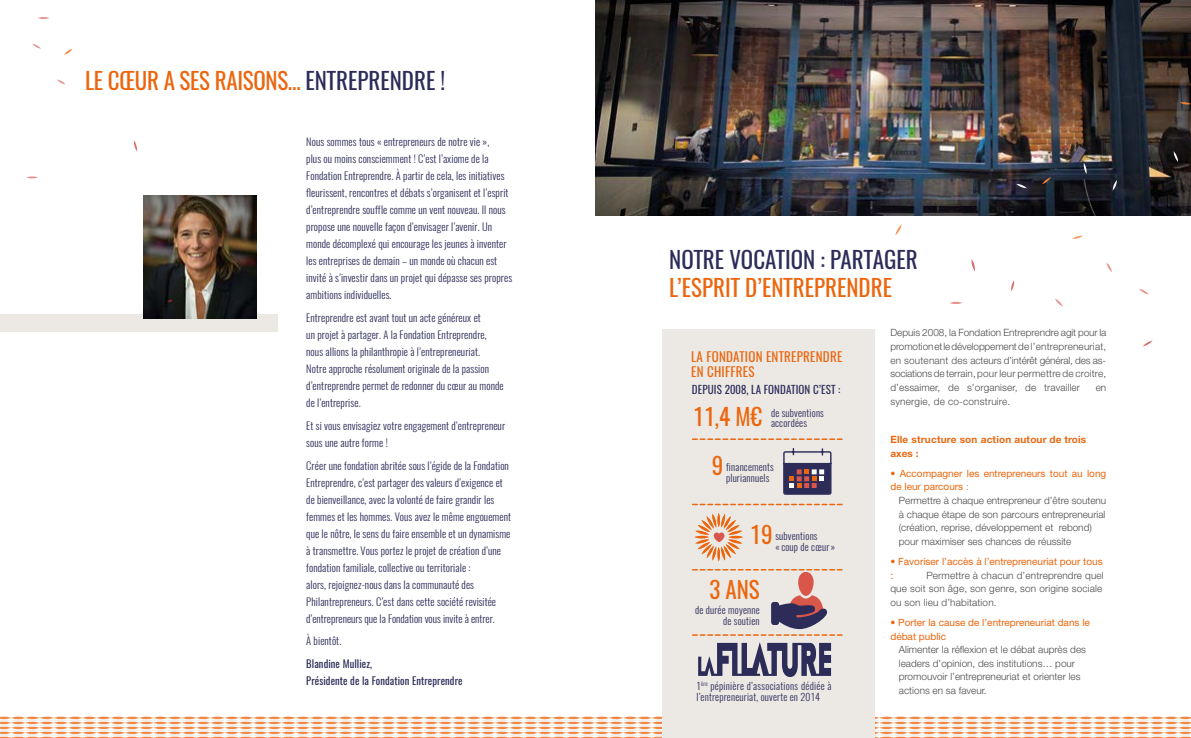
<style>
.page{position:relative;width:1191px;height:738px;background:#fff}
.page>*{position:absolute;margin:0;border:0;box-sizing:border-box;transform-origin:0 0}
.t1{font:23px "Oswald";color:#eb660e}
.t2{font:23px "Oswald";color:#2d2c59}
.t3{font:13px/15px "Oswald";letter-spacing:.02em;color:#eb660e}
.t4{font:11px "Oswald";letter-spacing:.01em;color:#2d2c59}
.t5{font:300 10.5px/17px "Oswald";letter-spacing:.01em;color:#2d2c59}
.t6{font:10.5px/17px "Oswald";letter-spacing:.01em;color:#2d2c59}
.t7{font:300 10px/13.6px "Helvetica Neue LT Std";color:#4a4a49}
.t8{font:300 10px/11px "Oswald";letter-spacing:.02em;color:#2d2c59}
.t9{font:10px/13.6px "Helvetica Neue LT Std";color:#eb660e}
.t10{font:700 10px/13.6px "Helvetica Neue LT Std";letter-spacing:.02em;color:#eb660e}
.t11{font:300 10px "Helvetica Neue LT Std";letter-spacing:.02em;color:#4a4a49}
.s1{color:#2d2c59}
.s2{font-weight:300}
</style>
<div class="page">
<div style="left:661px;top:329px;width:213px;height:408px;background:#ece9e5"></div>
<img style="left:595px;top:0;width:596px;height:215px">
<svg style="left:783px;top:448px;width:49px;height:47px"></svg>
<svg style="left:698px;top:642px;width:133px;height:34px"></svg>
<svg style="left:692px;top:438px;width:150px;height:1px"></svg>
<svg style="left:692px;top:503px;width:150px;height:2px"></svg>
<svg style="left:692px;top:569px;width:150px;height:66px"></svg>
<svg style="left:694px;top:513px;width:49px;height:48px"></svg>
<svg style="left:971px;top:259px;width:4px;height:12px"></svg>
<svg style="left:134px;top:140px;width:3px;height:11px"></svg>
<svg style="left:1072px;top:235px;width:11px;height:4px"></svg>
<svg style="left:1179px;top:102px;width:12px;height:2px"></svg>
<svg style="left:1011px;top:280px;width:3px;height:11px"></svg>
<svg style="left:1173px;top:151px;width:5px;height:11px"></svg>
<svg style="left:1106px;top:262px;width:6px;height:10px"></svg>
<svg style="left:1083px;top:163px;width:4px;height:11px"></svg>
<svg style="left:1112px;top:180px;width:5px;height:10px"></svg>
<svg style="left:1055px;top:298px;width:8px;height:8px"></svg>
<svg style="left:1139px;top:289px;width:10px;height:5px"></svg>
<svg style="left:57px;top:79px;width:8px;height:5px"></svg>
<svg style="left:32px;top:44px;width:9px;height:5px"></svg>
<svg style="left:1042px;top:177px;width:9px;height:7px"></svg>
<svg style="left:64px;top:49px;width:8px;height:6px"></svg>
<svg style="left:950px;top:301px;width:12px;height:3px"></svg>
<svg style="left:26px;top:176px;width:12px;height:2px"></svg>
<svg style="left:38px;top:17px;width:11px;height:2px"></svg>
<svg style="left:1143px;top:340px;width:9px;height:6px"></svg>
<svg style="left:1016px;top:184px;width:10px;height:4px"></svg>
<svg style="left:895px;top:225px;width:6px;height:10px"></svg>
<svg style="left:0;top:716px;width:1191px;height:21px"></svg>
<div style="left:0;top:314px;width:278px;height:17px;background:#ece9e5"></div>
<img style="left:143px;top:196px;width:114px;height:122px">
<h1 class="t1" style="left:85px;top:65px;width:362px">LE CŒUR A SES RAISONS… <span class="s1">ENTREPRENDRE !</span></h1>
<p class="t5" style="left:306px;top:133px;width:207px">Nous sommes tous « entrepreneurs de notre vie »,<br>plus ou moins consciemment ! C’est l’axiome de la Fondation Entreprendre. À partir de cela, les initiatives fleurissent, rencontres et débats s’organisent et l’esprit d’entreprendre souffle comme un vent nouveau. Il nous propose une nouvelle façon d’envisager l’avenir. Un monde décomplexé qui encourage les jeunes à inventer les entreprises de demain – un monde où chacun est invité à s’investir dans un projet qui dépasse ses propres ambitions individuelles.</p>
<p class="t5" style="left:306px;top:309px;width:199px">Entreprendre est avant tout un acte généreux et<br>un projet à partager. A la Fondation Entreprendre, nous allions la philanthropie à l’entrepreneuriat.<br>Notre approche résolument originale de la passion d’entreprendre permet de redonner du cœur au monde de l’entreprise.</p>
<p class="t5" style="left:306px;top:416px;width:200px">Et si vous envisagiez votre engagement d’entrepreneur sous une autre forme !</p>
<p class="t5" style="left:306px;top:456px;width:206px">Créer une fondation abritée sous l’égide de la Fondation Entreprendre, c’est partager des valeurs d’exigence et de bienveillance, avec la volonté de faire grandir les femmes et les hommes. Vous avez le même engouement que le nôtre, le sens du faire ensemble et un dynamisme à transmettre. Vous portez le projet de création d’une fondation familiale, collective ou territoriale :<br>alors, rejoignez-nous dans la communauté des Philantrepreneurs. C’est dans cette société revisitée d’entrepreneurs que la Fondation vous invite à entrer.</p>
<p class="t5" style="left:306px;top:632px;width:37px">À bientôt.</p>
<p class="t6" style="left:306px;top:654px;width:158px">Blandine Mulliez,<br>Présidente de la Fondation Entreprendre</p>
<h1 class="t2" style="left:669px;top:244px;width:250px">NOTRE VOCATION : PARTAGER</h1>
<h1 class="t1" style="left:669px;top:271px;width:224px">L’ESPRIT D’ENTREPRENDRE</h1>
<p class="t3" style="left:691px;top:349px;width:153px">LA FONDATION ENTREPRENDRE<br>EN CHIFFRES</p>
<p class="t4" style="left:692px;top:382px;width:150px">DEPUIS 2008, LA FONDATION C’EST :</p>
<h1 class="t1" style="left:693px;top:400px;width:70px">11,4 M€</h1>
<p class="t8" style="left:771px;top:408px;width:54px;line-height:10px">de subventions accordées</p>
<h1 class="t1" style="left:712px;top:449px;width:13px">9</h1>
<p class="t8" style="left:726px;top:461px;width:49px">financements pluriannuels</p>
<h1 class="t1" style="left:750px;top:518px;width:23px">19</h1>
<p class="t8" style="left:775px;top:530px;width:61px">subventions<br>« coup de cœur »</p>
<h1 class="t1" style="left:709px;top:572px;width:52px">3 ANS</h1>
<p class="t8" style="left:695px;top:604px;width:66px;text-align:right">de durée moyenne de soutien</p>
<p class="t8" style="left:696px;top:679px;width:136px">1<sup>ère</sup> pépinière d’associations dédiée à l’entrepreneuriat, ouverte en 2014</p>
<p class="t7" style="left:890px;top:325px;width:217px;text-align:justify">Depuis 2008, la Fondation Entreprendre agit pour la promotion et le développement de l’entrepreneuriat, en soutenant des acteurs d’intérêt général, des as&shy;sociations de terrain, pour leur permettre de croitre, d’essaimer, de s’organiser, de travailler</p>
<p class="t7" style="left:1095px;top:380px;width:12px">en</p>
<p class="t11" style="left:890px;top:394px;width:121px">synergie, de co-construire.</p>
<p class="t10" style="left:890px;top:432px;width:197px">Elle structure son action autour de trois axes :</p>
<p class="t9" style="left:890px;top:466px;width:217px"><span class="s2">•</span> Accompagner les entrepreneurs tout au long de leur parcours <span class="s2">:</span></p>
<p class="t7" style="left:899px;top:493px;width:209px">Permettre à chaque entrepreneur d’être soutenu à chaque étape de son parcours entrepreneurial (création, reprise, développement et rebond) pour maximiser ses chances de réussite</p>
<p class="t9" style="left:890px;top:554px;width:214px"><span class="s2">•</span> Favoriser l’accès à l’entrepreneuriat pour tous :</p>
<p class="t7" style="left:890px;top:567px;width:215px;text-indent:36px">Permettre à chacun d’entreprendre quel que soit son âge, son genre, son origine sociale ou son lieu d’habitation.</p>
<p class="t9" style="left:890px;top:615px;width:201px"><span class="s2">•</span> Porter la cause de l’entrepreneuriat dans le débat public</p>
<p class="t7" style="left:899px;top:642px;width:189px">Alimenter la réflexion et le débat auprès des leaders d’opinion, des institutions… pour promouvoir l’entrepreneuriat et orienter les actions en sa faveur.</p>
</div>
